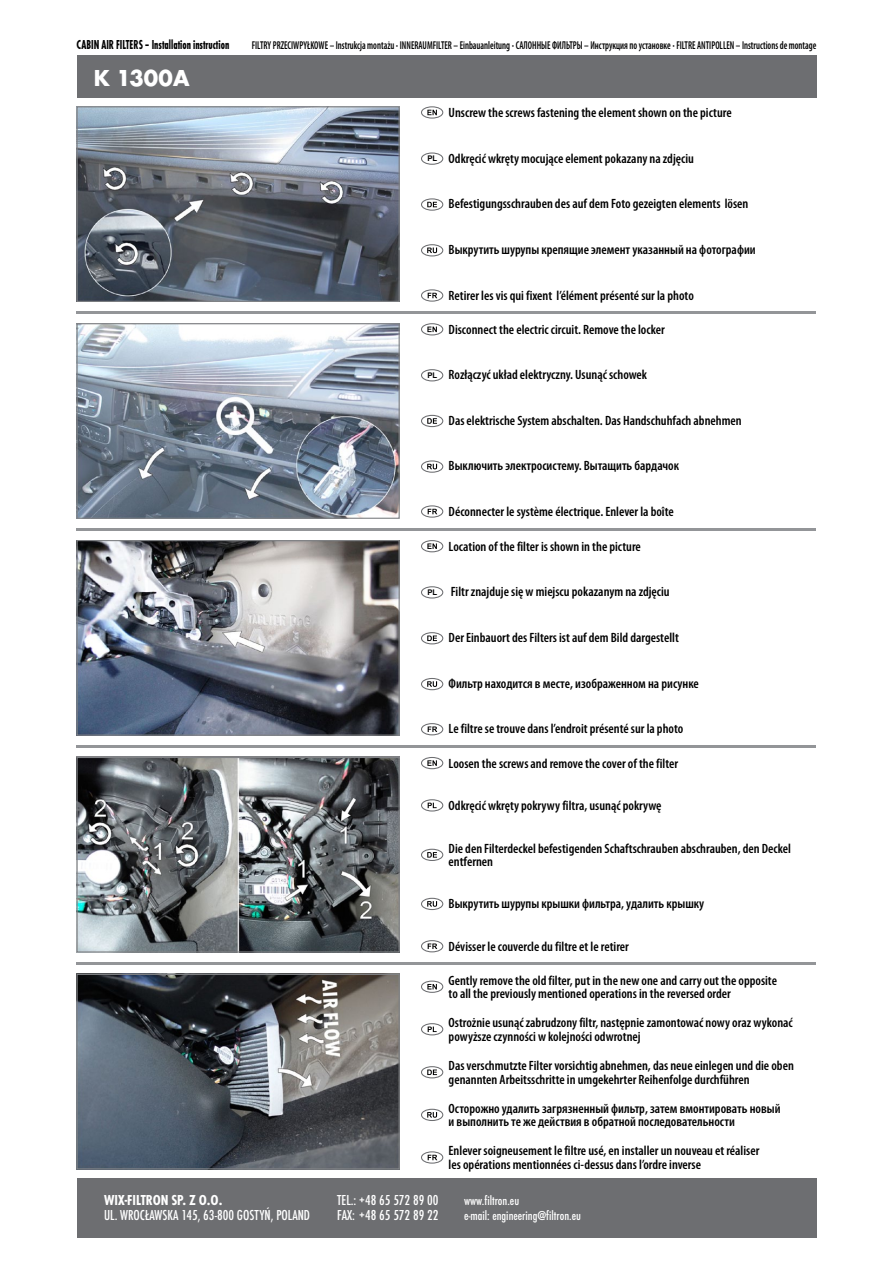
<style>
.page{position:relative;width:893px;height:1263px;background:#fff}
.page>*{position:absolute;margin:0;border:0;box-sizing:border-box;transform-origin:0 0}
.t1{font:700 24px "Futura";color:#fff}
.t2{font:15px/15px "Futura Medium Cond.";color:#fff}
.t3{font:15px "Futura Cond.Bold";color:#fff}
.t4{font:600 condensed 13.5px/13.5px "Myriad Pro";color:#000}
.t5{font:13.5px/15px "Futura Medium Cond.";color:#fff}
.t6{font:13.5px "Futura Cond.Bold";color:#000;scale:.81 1}
.t7{font:600 condensed 11.4px "Myriad Pro";color:#000;scale:.81 1}
.s1{font-family:"Arial";font-weight:700;font-stretch:normal;font-size:7.8px}
</style>
<div class="page">
<div style="left:77px;top:1178px;width:739px;height:59px;background:#6d6e71"></div>
<hr style="left:77px;top:311px;width:739px;height:3px;background:#939598">
<svg style="left:77px;top:528px;width:739px;height:2px"></svg>
<svg style="left:77px;top:745px;width:739px;height:2px"></svg>
<svg style="left:77px;top:962px;width:739px;height:2px"></svg>
<div style="left:77px;top:55px;width:739px;height:43px;background:#6d6e71"></div>
<svg style="left:427px;top:327px;width:10px;height:5px"></svg>
<div style="left:421px;top:323px;width:22px;height:12px;border:1px solid #6d6e71;border-radius:50%"></div>
<div style="left:421px;top:369px;width:22px;height:12px;border:1px solid #6d6e71;border-radius:50%"></div>
<div style="left:421px;top:415px;width:22px;height:12px;border:1px solid #6d6e71;border-radius:50%"></div>
<svg style="left:427px;top:418px;width:10px;height:6px"></svg>
<svg style="left:427px;top:464px;width:10px;height:5px"></svg>
<div style="left:421px;top:460px;width:22px;height:13px;border:1px solid #6d6e71;border-radius:50%"></div>
<div style="left:421px;top:505px;width:22px;height:13px;border:1px solid #6d6e71;border-radius:50%"></div>
<svg style="left:428px;top:509px;width:9px;height:5px"></svg>
<svg style="left:427px;top:543px;width:10px;height:6px"></svg>
<div style="left:421px;top:540px;width:22px;height:12px;border:1px solid #6d6e71;border-radius:50%"></div>
<div style="left:421px;top:586px;width:22px;height:12px;border:1px solid #6d6e71;border-radius:50%"></div>
<div style="left:421px;top:632px;width:22px;height:12px;border:1px solid #6d6e71;border-radius:50%"></div>
<svg style="left:427px;top:635px;width:10px;height:6px"></svg>
<svg style="left:427px;top:681px;width:10px;height:6px"></svg>
<div style="left:421px;top:678px;width:22px;height:12px;border:1px solid #6d6e71;border-radius:50%"></div>
<div style="left:421px;top:723px;width:22px;height:12px;border:1px solid #6d6e71;border-radius:50%"></div>
<svg style="left:428px;top:726px;width:9px;height:6px"></svg>
<svg style="left:427px;top:760px;width:10px;height:6px"></svg>
<div style="left:421px;top:757px;width:22px;height:12px;border:1px solid #6d6e71;border-radius:50%"></div>
<div style="left:421px;top:799px;width:22px;height:12px;border:1px solid #6d6e71;border-radius:50%"></div>
<svg style="left:428px;top:803px;width:9px;height:5px"></svg>
<div style="left:421px;top:849px;width:22px;height:12px;border:1px solid #6d6e71;border-radius:50%"></div>
<svg style="left:427px;top:852px;width:10px;height:6px"></svg>
<svg style="left:427px;top:901px;width:10px;height:6px"></svg>
<div style="left:421px;top:898px;width:22px;height:12px;border:1px solid #6d6e71;border-radius:50%"></div>
<div style="left:421px;top:940px;width:22px;height:12px;border:1px solid #6d6e71;border-radius:50%"></div>
<svg style="left:428px;top:943px;width:9px;height:6px"></svg>
<svg style="left:427px;top:984px;width:10px;height:5px"></svg>
<div style="left:421px;top:980px;width:22px;height:13px;border:1px solid #6d6e71;border-radius:50%"></div>
<div style="left:421px;top:1023px;width:22px;height:12px;border:1px solid #6d6e71;border-radius:50%"></div>
<svg style="left:428px;top:1026px;width:9px;height:6px"></svg>
<div style="left:421px;top:1066px;width:22px;height:12px;border:1px solid #6d6e71;border-radius:50%"></div>
<svg style="left:427px;top:1069px;width:10px;height:6px"></svg>
<svg style="left:427px;top:1112px;width:10px;height:6px"></svg>
<div style="left:421px;top:1109px;width:22px;height:12px;border:1px solid #6d6e71;border-radius:50%"></div>
<div style="left:421px;top:1151px;width:22px;height:12px;border:1px solid #6d6e71;border-radius:50%"></div>
<svg style="left:428px;top:1155px;width:9px;height:5px"></svg>
<img style="left:79px;top:108px;width:319px;height:192px">
<div style="left:77px;top:106px;width:323px;height:196px;border:1px solid #808285"></div>
<img style="left:79px;top:325px;width:319px;height:192px">
<div style="left:77px;top:323px;width:323px;height:196px;border:1px solid #808285"></div>
<img style="left:79px;top:542px;width:319px;height:192px">
<div style="left:77px;top:540px;width:323px;height:196px;border:1px solid #808285"></div>
<img style="left:79px;top:759px;width:319px;height:191px">
<div style="left:77px;top:757px;width:323px;height:195px;border:1px solid #808285"></div>
<img style="left:79px;top:976px;width:319px;height:191px">
<div style="left:77px;top:974px;width:323px;height:195px;border:1px solid #808285"></div>
<svg style="left:427px;top:110px;width:10px;height:5px"></svg>
<div style="left:421px;top:106px;width:22px;height:13px;border:1px solid #6d6e71;border-radius:50%"></div>
<div style="left:421px;top:152px;width:22px;height:13px;border:1px solid #6d6e71;border-radius:50%"></div>
<div style="left:421px;top:198px;width:22px;height:13px;border:1px solid #6d6e71;border-radius:50%"></div>
<svg style="left:427px;top:202px;width:10px;height:5px"></svg>
<svg style="left:427px;top:247px;width:10px;height:6px"></svg>
<div style="left:421px;top:244px;width:22px;height:12px;border:1px solid #6d6e71;border-radius:50%"></div>
<div style="left:421px;top:289px;width:22px;height:13px;border:1px solid #6d6e71;border-radius:50%"></div>
<svg style="left:428px;top:293px;width:9px;height:5px"></svg>
<p class="t6" style="left:77px;top:36px;width:190px">CABIN AIR FILTERS – Installation instruction</p>
<p class="t7" style="left:252px;top:38px;width:699px">FILTRY PRZECIWPYŁKOWE – Instrukcja montażu · INNERAUMFILTER – Einbauanleitung · САЛОННЫЕ ФИЛЬТРЫ – Инструкция по установке · FILTRE ANTIPOLLEN – Instructions de montage</p>
<h1 class="t1" style="left:94px;top:63px;width:98px">K 1300A</h1>
<p class="t3" style="left:104px;top:1191px;width:120px">WIX-FILTRON SP. Z O.O.</p>
<p class="t2" style="left:104px;top:1207px;width:207px">UL. WROCŁAWSKA 145, 63-800 GOSTYŃ, POLAND</p>
<p class="t4" style="left:449px;top:106px;width:285px">Unscrew the screws fastening the element shown on the picture</p>
<p class="t4" style="left:427px;top:151px;width:268px"><span class="s1">PL</span> Odkręcić wkręty mocujące element pokazany na zdjęciu</p>
<p class="t4" style="left:449px;top:197px;width:301px">Befestigungsschrauben des auf dem Foto gezeigten elements lösen</p>
<p class="t4" style="left:449px;top:242px;width:309px">Выкрутить шурупы крепящие элемент указанный на фотографии</p>
<p class="t4" style="left:449px;top:288px;width:247px">Retirer les vis qui fixent l’élément présenté sur la photo</p>
<p class="t4" style="left:449px;top:322px;width:218px">Disconnect the electric circuit. Remove the locker</p>
<p class="t4" style="left:427px;top:368px;width:221px"><span class="s1">PL</span> Rozłączyć układ elektryczny. Usunąć schowek</p>
<p class="t4" style="left:449px;top:413px;width:295px">Das elektrische System abschalten. Das Handschuhfach abnehmen</p>
<p class="t4" style="left:449px;top:459px;width:232px">Выключить электросистему. Вытащить бардачок</p>
<p class="t4" style="left:449px;top:504px;width:227px">Déconnecter le système électrique. Enlever la boîte</p>
<p class="t4" style="left:449px;top:539px;width:194px">Location of the filter is shown in the picture</p>
<p class="t4" style="left:427px;top:585px;width:244px"><span class="s1">PL</span> Filtr znajduje się w miejscu pokazanym na zdjęciu</p>
<p class="t4" style="left:449px;top:631px;width:232px">Der Einbauort des Filters ist auf dem Bild dargestellt</p>
<p class="t4" style="left:449px;top:676px;width:252px">Фильтр находится в месте, изображенном на рисунке</p>
<p class="t4" style="left:449px;top:722px;width:236px">Le filtre se trouve dans l’endroit présenté sur la photo</p>
<p class="t4" style="left:449px;top:756px;width:231px">Loosen the screws and remove the cover of the filter</p>
<p class="t4" style="left:449px;top:799px;width:215px">Odkręcić wkręty pokrywy filtra, usunąć pokrywę</p>
<p class="t4" style="left:449px;top:841px;width:344px">Die den Filterdeckel befestigenden Schaftschrauben abschrauben, den Deckel entfernen</p>
<p class="t4" style="left:449px;top:897px;width:257px">Выкрутить шурупы крышки фильтра, удалить крышку</p>
<p class="t4" style="left:449px;top:939px;width:182px">Dévisser le couvercle du filtre et le retirer</p>
<p class="t4" style="left:449px;top:973px;width:330px">Gently remove the old filter, put in the new one and carry out the opposite to all the previously mentioned operations in the reversed order</p>
<p class="t4" style="left:449px;top:1016px;width:346px">Ostrożnie usunąć zabrudzony filtr, następnie zamontować nowy oraz wykonać powyższe czynności w kolejności odwrotnej</p>
<p class="t4" style="left:449px;top:1058px;width:347px">Das verschmutzte Filter vorsichtig abnehmen, das neue einlegen und die oben genannten Arbeitsschritte in umgekehrter Reihenfolge durchführen</p>
<p class="t4" style="left:449px;top:1101px;width:333px">Осторожно удалить загрязненный фильтр, затем вмонтировать новый и выполнить те же действия в обратной последовательности</p>
<p class="t4" style="left:449px;top:1144px;width:312px">Enlever soigneusement le filtre usé, en installer un nouveau et réaliser les opérations mentionnées ci-dessus dans l’ordre inverse</p>
<p class="t2" style="left:337px;top:1192px;width:103px">TEL.: +48 65 572 89 00<br>FAX: +48 65 572 89 22</p>
<p class="t5" style="left:464px;top:1192px;width:118px">www.filtron.eu<br>e-mail: engineering@filtron.eu</p>
</div>
